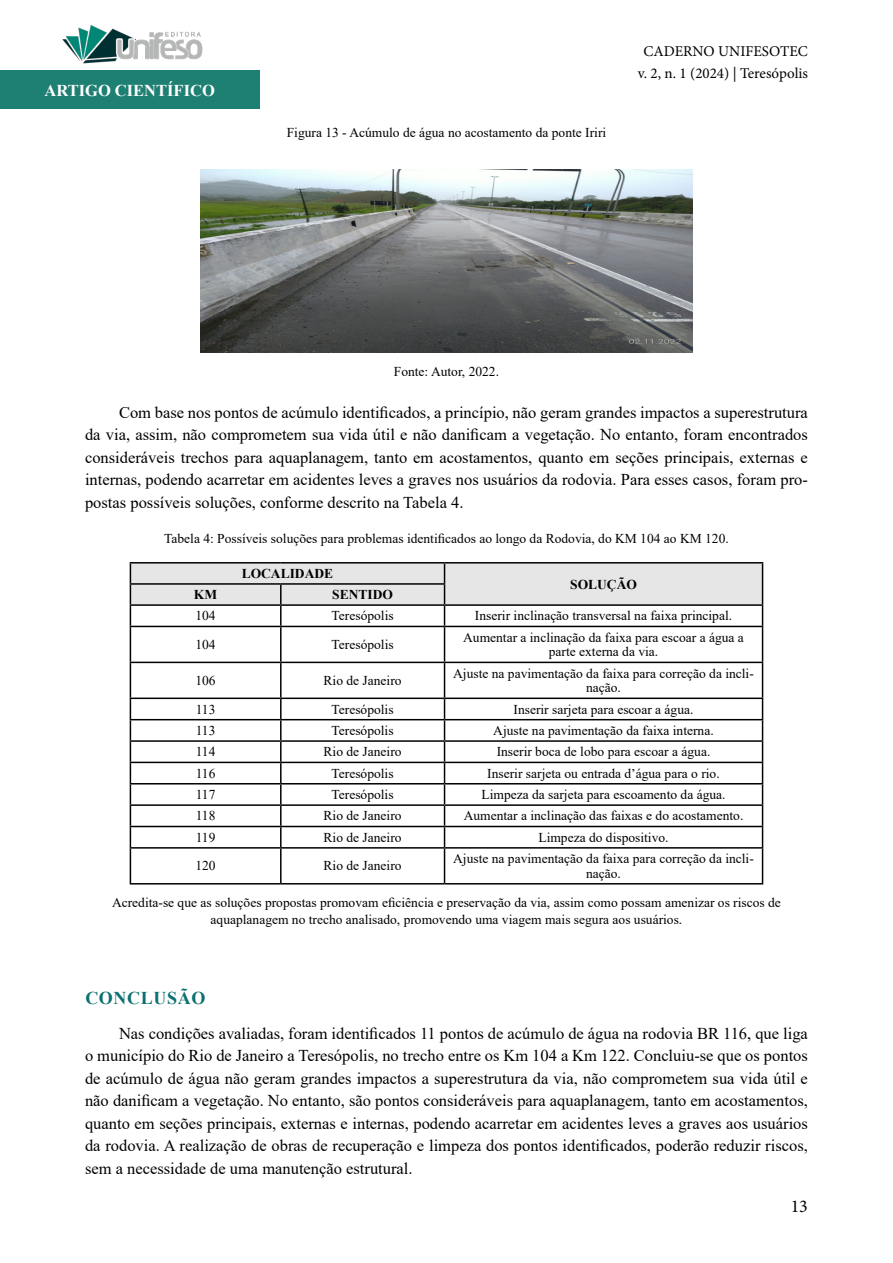
<style>
.page{position:relative;width:893px;height:1263px;background:#fff}
.page>*{position:absolute;margin:0;border:0;box-sizing:border-box;transform-origin:0 0}
.t1{font:700 18px "Times New Roman";letter-spacing:.035em;color:#0c7070}
.t2{font:18px "Minion Pro";color:#000}
.t3{font:16.5px/22.5px "Times New Roman";color:#000;text-align:justify}
.t4{font:700 16.5px "Times New Roman";color:#fff}
.t5{font:15px/22.5px "Minion Pro";color:#000;text-align:center}
.t6{font:13.5px/14.5px "Times New Roman";color:#000;text-align:center}
.t7{font:700 13.5px "Times New Roman";color:#000}
</style>
<div class="page">
<div style="left:0;top:71px;width:259px;height:38px;background:#1e8072"></div>
<img style="left:62px;top:25px;width:141px;height:39px">
<img style="left:200px;top:169px;width:492px;height:183px">
<hr style="left:130px;top:562px;width:151px;height:1px;background:#000">
<hr style="left:281px;top:562px;width:164px;height:1px;background:#000">
<hr style="left:445px;top:562px;width:318px;height:1px;background:#000">
<svg style="left:130px;top:563px;width:633px;height:63px"></svg>
<hr style="left:130px;top:626px;width:151px;height:1px;background:#000">
<hr style="left:130px;top:627px;width:1px;height:35px;background:#000">
<hr style="left:281px;top:626px;width:164px;height:1px;background:#000">
<hr style="left:280px;top:627px;width:2px;height:35px;background:#000">
<hr style="left:445px;top:626px;width:318px;height:1px;background:#000">
<hr style="left:444px;top:627px;width:1px;height:35px;background:#000">
<hr style="left:762px;top:627px;width:1px;height:35px;background:#000">
<hr style="left:130px;top:662px;width:151px;height:1px;background:#000">
<hr style="left:130px;top:663px;width:1px;height:34px;background:#000">
<hr style="left:281px;top:662px;width:164px;height:1px;background:#000">
<hr style="left:280px;top:663px;width:2px;height:34px;background:#000">
<hr style="left:445px;top:662px;width:318px;height:1px;background:#000">
<hr style="left:444px;top:663px;width:1px;height:34px;background:#000">
<hr style="left:762px;top:663px;width:1px;height:34px;background:#000">
<hr style="left:130px;top:697px;width:151px;height:2px;background:#000">
<hr style="left:281px;top:697px;width:164px;height:2px;background:#000">
<hr style="left:280px;top:699px;width:2px;height:20px;background:#000">
<hr style="left:445px;top:697px;width:318px;height:2px;background:#000">
<hr style="left:130px;top:719px;width:151px;height:1px;background:#000">
<hr style="left:281px;top:719px;width:164px;height:1px;background:#000">
<hr style="left:280px;top:720px;width:2px;height:20px;background:#000">
<hr style="left:445px;top:719px;width:318px;height:1px;background:#000">
<hr style="left:130px;top:740px;width:151px;height:2px;background:#000">
<hr style="left:281px;top:740px;width:164px;height:2px;background:#000">
<hr style="left:280px;top:742px;width:2px;height:20px;background:#000">
<hr style="left:445px;top:740px;width:318px;height:2px;background:#000">
<hr style="left:130px;top:762px;width:151px;height:1px;background:#000">
<hr style="left:281px;top:762px;width:164px;height:1px;background:#000">
<hr style="left:280px;top:763px;width:2px;height:20px;background:#000">
<hr style="left:445px;top:762px;width:318px;height:1px;background:#000">
<hr style="left:130px;top:783px;width:151px;height:1px;background:#000">
<hr style="left:281px;top:783px;width:164px;height:1px;background:#000">
<hr style="left:280px;top:784px;width:2px;height:20px;background:#000">
<hr style="left:445px;top:783px;width:318px;height:1px;background:#000">
<hr style="left:130px;top:804px;width:151px;height:2px;background:#000">
<hr style="left:281px;top:804px;width:164px;height:2px;background:#000">
<hr style="left:280px;top:806px;width:2px;height:20px;background:#000">
<hr style="left:445px;top:804px;width:318px;height:2px;background:#000">
<hr style="left:130px;top:826px;width:151px;height:1px;background:#000">
<svg style="left:130px;top:699px;width:1px;height:148px"></svg>
<hr style="left:281px;top:826px;width:164px;height:1px;background:#000">
<hr style="left:280px;top:827px;width:2px;height:20px;background:#000">
<hr style="left:445px;top:826px;width:318px;height:1px;background:#000">
<svg style="left:444px;top:699px;width:1px;height:148px"></svg>
<svg style="left:762px;top:699px;width:1px;height:148px"></svg>
<hr style="left:130px;top:847px;width:151px;height:2px;background:#000">
<hr style="left:130px;top:849px;width:1px;height:34px;background:#000">
<hr style="left:281px;top:847px;width:164px;height:2px;background:#000">
<hr style="left:280px;top:849px;width:2px;height:34px;background:#000">
<hr style="left:445px;top:847px;width:318px;height:2px;background:#000">
<hr style="left:444px;top:849px;width:1px;height:34px;background:#000">
<hr style="left:762px;top:849px;width:1px;height:34px;background:#000">
<hr style="left:130px;top:883px;width:151px;height:1px;background:#000">
<hr style="left:281px;top:883px;width:164px;height:1px;background:#000">
<hr style="left:445px;top:883px;width:318px;height:1px;background:#000">
<p class="t4" style="left:44px;top:78px;width:172px">ARTIGO CIENTÍFICO</p>
<p class="t6" style="left:287px;top:125px;width:321px">Figura 13 - Acúmulo de água no acostamento da ponte Iriri</p>
<p class="t5" style="left:638px;top:40px;width:172px">CADERNO UNIFESOTEC v. 2, n. 1 (2024) | Teresópolis</p>
<p class="t6" style="left:394px;top:364px;width:107px">Fonte: Autor, 2022.</p>
<p class="t3" style="left:85px;top:401px;width:724px;text-indent:34px">Com base nos pontos de acúmulo identificados, a princípio, não geram grandes impactos a superestrutura da via, assim, não comprometem sua vida útil e não danificam a vegetação. No entanto, foram encontrados consideráveis trechos para aquaplanagem, tanto em acostamentos, quanto em seções principais, externas e internas, podendo acarretar em acidentes leves a graves nos usuários da rodovia. Para esses casos, foram pro&shy;postas possíveis soluções, conforme descrito na Tabela 4.</p>
<p class="t6" style="left:164px;top:531px;width:566px">Tabela 4: Possíveis soluções para problemas identificados ao longo da Rodovia, do KM 104 ao KM 120.</p>
<p class="t7" style="left:242px;top:564px;width:93px">LOCALIDADE</p>
<p class="t7" style="left:570px;top:574px;width:68px">SOLUÇÃO</p>
<p class="t7" style="left:194px;top:585px;width:25px">KM</p>
<p class="t7" style="left:332px;top:585px;width:62px">SENTIDO</p>
<p class="t6" style="left:195px;top:608px;width:22px">104</p>
<p class="t6" style="left:332px;top:608px;width:64px">Teresópolis</p>
<p class="t6" style="left:475px;top:608px;width:259px">Inserir inclinação transversal na faixa principal.</p>
<p class="t6" style="left:195px;top:637px;width:22px">104</p>
<p class="t6" style="left:332px;top:637px;width:64px">Teresópolis</p>
<p class="t6" style="left:463px;top:630px;width:282px">Aumentar a inclinação da faixa para escoar a água a parte externa da via.</p>
<p class="t6" style="left:195px;top:673px;width:22px">106</p>
<p class="t6" style="left:324px;top:673px;width:79px">Rio de Janeiro</p>
<p class="t6" style="left:453px;top:665px;width:302px">Ajuste na pavimentação da faixa para correção da incli&shy;nação.</p>
<p class="t6" style="left:196px;top:701px;width:21px">113</p>
<p class="t6" style="left:332px;top:701px;width:64px">Teresópolis</p>
<p class="t6" style="left:514px;top:701px;width:181px">Inserir sarjeta para escoar a água.</p>
<p class="t6" style="left:196px;top:723px;width:21px">113</p>
<p class="t6" style="left:332px;top:723px;width:64px">Teresópolis</p>
<p class="t6" style="left:493px;top:723px;width:222px">Ajuste na pavimentação da faixa interna.</p>
<p class="t6" style="left:196px;top:744px;width:21px">114</p>
<p class="t6" style="left:324px;top:744px;width:79px">Rio de Janeiro</p>
<p class="t6" style="left:497px;top:744px;width:215px">Inserir boca de lobo para escoar a água.</p>
<p class="t6" style="left:196px;top:765px;width:21px">116</p>
<p class="t6" style="left:332px;top:765px;width:64px">Teresópolis</p>
<p class="t6" style="left:487px;top:765px;width:234px">Inserir sarjeta ou entrada d’água para o rio.</p>
<p class="t6" style="left:196px;top:787px;width:21px">117</p>
<p class="t6" style="left:332px;top:787px;width:64px">Teresópolis</p>
<p class="t6" style="left:481px;top:787px;width:246px">Limpeza da sarjeta para escoamento da água.</p>
<p class="t6" style="left:196px;top:808px;width:21px">118</p>
<p class="t6" style="left:324px;top:808px;width:79px">Rio de Janeiro</p>
<p class="t6" style="left:464px;top:808px;width:281px">Aumentar a inclinação das faixas e do acostamento.</p>
<p class="t6" style="left:196px;top:829px;width:21px">119</p>
<p class="t6" style="left:324px;top:829px;width:79px">Rio de Janeiro</p>
<p class="t6" style="left:538px;top:829px;width:132px">Limpeza do dispositivo.</p>
<p class="t6" style="left:195px;top:858px;width:22px">120</p>
<p class="t6" style="left:324px;top:858px;width:79px">Rio de Janeiro</p>
<p class="t6" style="left:453px;top:851px;width:302px">Ajuste na pavimentação da faixa para correção da incli&shy;nação.</p>
<p class="t6" style="left:112px;top:894px;width:670px;line-height:16.2px">Acredita-se que as soluções propostas promovam eficiência e preservação da via, assim como possam amenizar os riscos de aquaplanagem no trecho analisado, promovendo uma viagem mais segura aos usuários.</p>
<p class="t1" style="left:85px;top:984px;width:122px">CONCLUSÃO</p>
<p class="t3" style="left:85px;top:1021px;width:724px;text-indent:34px">Nas condições avaliadas, foram identificados 11 pontos de acúmulo de água na rodovia BR 116, que liga o município do Rio de Janeiro a Teresópolis, no trecho entre os Km 104 a Km 122. Concluiu-se que os pontos de acúmulo de água não geram grandes impactos a superestrutura da via, não comprometem sua vida útil e não danificam a vegetação. No entanto, são pontos consideráveis para aquaplanagem, tanto em acostamentos, quanto em seções principais, externas e internas, podendo acarretar em acidentes leves a graves aos usuários da rodovia. A realização de obras de recuperação e limpeza dos pontos identificados, poderão reduzir riscos, sem a necessidade de uma manutenção estrutural.</p>
<p class="t2" style="left:791px;top:1194px;width:19px">13</p>
</div>
